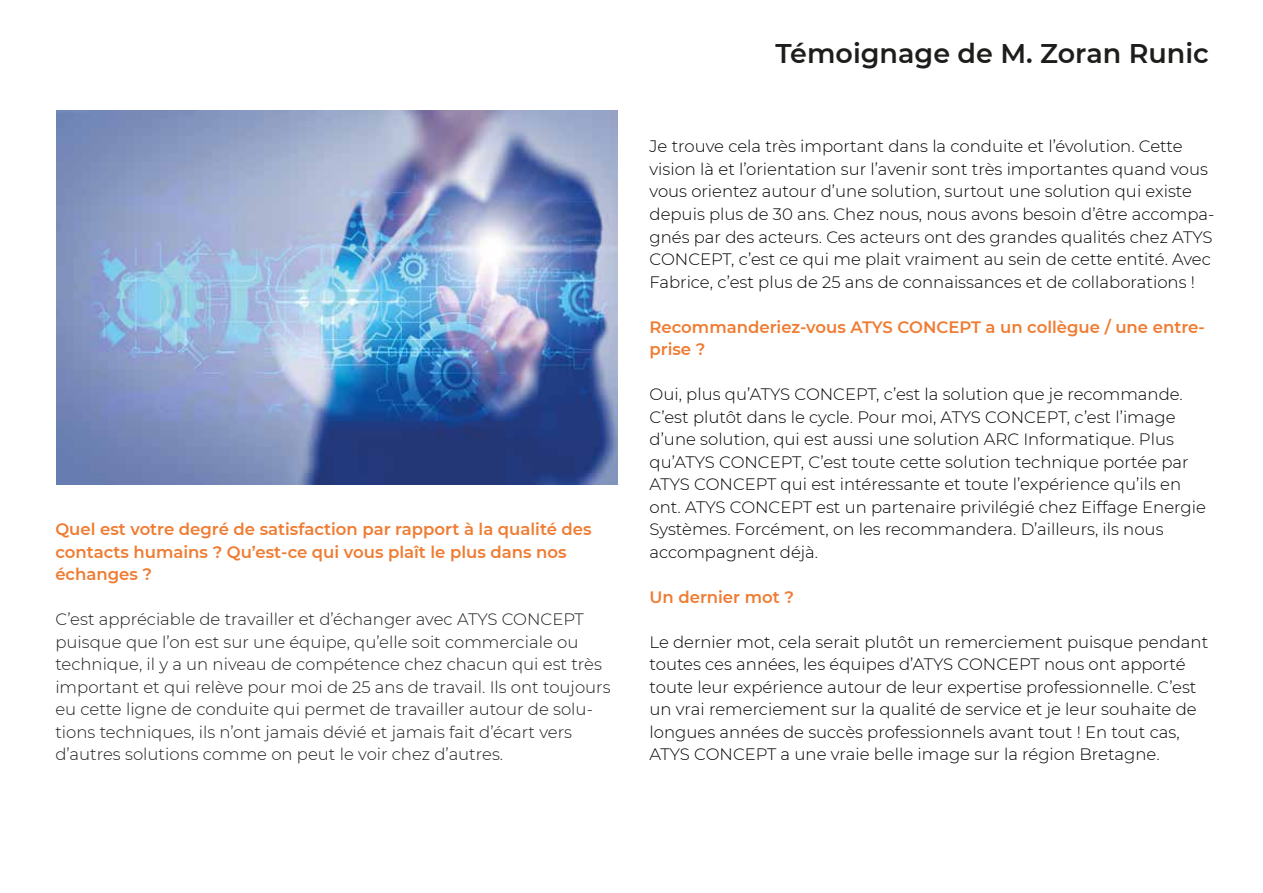
<style>
.page{position:relative;width:1263px;height:893px;background:#fff}
.page>*{position:absolute;margin:0;border:0;box-sizing:border-box;transform-origin:0 0}
.t1{font:600 27px "Montserrat";color:#1d1d1b}
.t2{font:300 16.5px/22.5px "Montserrat";color:#000}
.t3{font:300 16.5px/22.5px "Montserrat";color:#1d1d1b}
.t4{font:600 16.5px/22.5px "Montserrat";color:#ef7c32}
</style>
<div class="page">
<img style="left:57px;top:111px;width:561px;height:374px">
<p class="t4" style="left:55px;top:517px;width:538px">Quel est votre degré de satisfaction par rapport à la qualité des contacts humains ? Qu’est-ce qui vous plaît le plus dans nos échanges ?</p>
<p class="t3" style="left:55px;top:607px;width:557px">C’est appréciable de travailler et d’échanger avec ATYS CONCEPT puisque que l’on est sur une équipe, qu’elle soit commerciale ou technique, il y a un niveau de compétence chez chacun qui est très important et qui relève pour moi de 25 ans de travail. Ils ont toujours eu cette ligne de conduite qui permet de travailler autour de solu&shy;tions techniques, ils n’ont jamais dévié et jamais fait d’écart vers d’autres solutions comme on peut le voir chez d’autres.</p>
<h1 class="t1" style="left:775px;top:34px;width:435px">Témoignage de M. Zoran Runic</h1>
<p class="t2" style="left:649px;top:135px;width:566px">Je trouve cela très important dans la conduite et l’évolution. Cette vision là et l’orientation sur l’avenir sont très importantes quand vous vous orientez autour d’une solution, surtout une solution qui existe depuis plus de 30 ans. Chez nous, nous avons besoin d’être accompa&shy;gnés par des acteurs. Ces acteurs ont des grandes qualités chez ATYS CONCEPT, c’est ce qui me plait vraiment au sein de cette entité. Avec Fabrice, c’est plus de 25 ans de connaissances et de collaborations !</p>
<p class="t4" style="left:649px;top:315px;width:557px">Recommanderiez-vous ATYS CONCEPT a un collègue / une entre&shy;prise ?</p>
<p class="t2" style="left:649px;top:382px;width:558px">Oui, plus qu’ATYS CONCEPT, c’est la solution que je recommande.<br>C’est plutôt dans le cycle. Pour moi, ATYS CONCEPT, c’est l’image d’une solution, qui est aussi une solution ARC Informatique. Plus qu’ATYS CONCEPT, C’est toute cette solution technique portée par ATYS CONCEPT qui est intéressante et toute l’expérience qu’ils en ont. ATYS CONCEPT est un partenaire privilégié chez Eiffage Energie Systèmes. Forcément, on les recommandera. D’ailleurs, ils nous accompagnent déjà.</p>
<p class="t4" style="left:649px;top:585px;width:146px">Un dernier mot ?</p>
<p class="t2" style="left:649px;top:630px;width:560px">Le dernier mot, cela serait plutôt un remerciement puisque pendant toutes ces années, les équipes d’ATYS CONCEPT nous ont apporté toute leur expérience autour de leur expertise professionnelle. C’est un vrai remerciement sur la qualité de service et je leur souhaite de longues années de succès professionnels avant tout ! En tout cas, ATYS CONCEPT a une vraie belle image sur la région Bretagne.</p>
</div>
